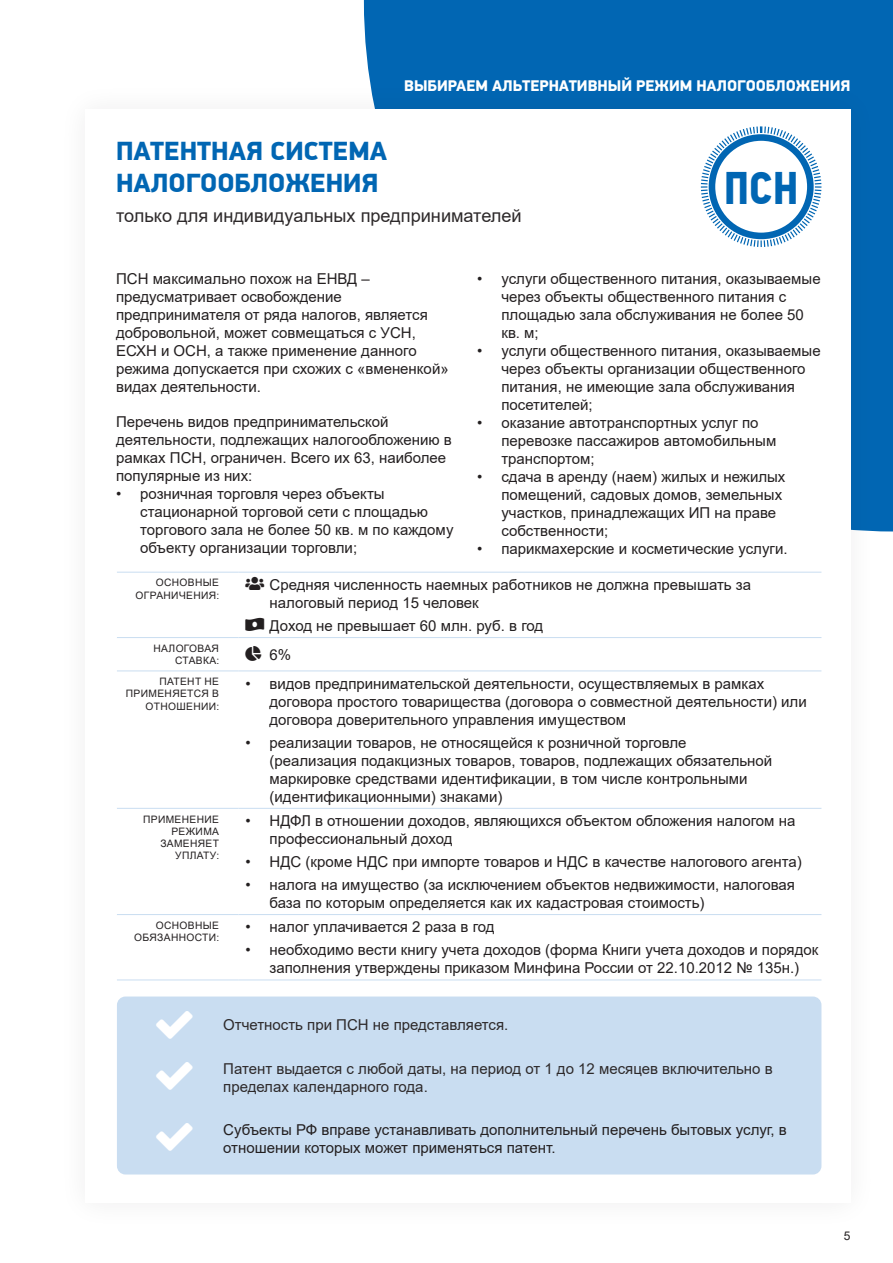
<style>
.page{position:relative;width:893px;height:1263px;background:#fff}
.page>*{position:absolute;margin:0;border:0;box-sizing:border-box;transform-origin:0 0}
.t1{font:700 45.6px "PF Din Text Cond Pro";color:#0166b3}
.t2{font:900 26.55px/31.8px "PF Din Display Pro";color:#0166b3}
.t3{font:18.15px "Arial";color:#2d292a}
.t4{font:900 15.6px "PF Din Display Pro";color:#fff}
.t5{font:15px/18px "Arial";color:#231f20}
.t6{font:15px/18px "Arial";color:#2d292a}
.t7{font:12px "Arial";color:#231f20}
.t8{font:10.2px/12.3px "Arial";letter-spacing:.035em;color:#231f20;text-align:right}
</style>
<div class="page">
<div style="left:364px;top:0;width:529px;height:531px;background:#0166b3"></div>
<div style="left:57px;top:82px;width:821px;height:1149px;background:#231f20;opacity:.08"></div>
<div style="left:85px;top:109px;width:765px;height:1094px;background:#fff"></div>
<svg style="left:700px;top:126px;width:122px;height:121px"></svg>
<hr style="left:117px;top:572px;width:122px;height:1px;background:#c9ddf1">
<hr style="left:239px;top:572px;width:582px;height:1px;background:#c9ddf1">
<hr style="left:117px;top:637px;width:122px;height:1px;background:#c9ddf1">
<hr style="left:239px;top:637px;width:582px;height:1px;background:#c9ddf1">
<hr style="left:117px;top:670px;width:122px;height:1px;background:#c9ddf1">
<hr style="left:239px;top:670px;width:582px;height:1px;background:#c9ddf1">
<hr style="left:117px;top:808px;width:122px;height:1px;background:#c9ddf1">
<hr style="left:239px;top:808px;width:582px;height:1px;background:#c9ddf1">
<hr style="left:117px;top:914px;width:122px;height:1px;background:#c9ddf1">
<hr style="left:239px;top:914px;width:582px;height:1px;background:#c9ddf1">
<hr style="left:117px;top:979px;width:122px;height:1px;background:#c9ddf1">
<hr style="left:239px;top:979px;width:582px;height:1px;background:#c9ddf1">
<div style="left:117px;top:996px;width:704px;height:178px;background:#c9ddf1;border-radius:9px"></div>
<p class="t4" style="left:404px;top:76px;width:448px">ВЫБИРАЕМ АЛЬТЕРНАТИВНЫЙ РЕЖИМ НАЛОГООБЛОЖЕНИЯ</p>
<h2 class="t2" style="left:116px;top:136px;width:273px">ПАТЕНТНАЯ СИСТЕМА<br>НАЛОГООБЛОЖЕНИЯ</h2>
<p class="t3" style="left:116px;top:203px;width:407px">только для индивидуальных предпринимателей</p>
<h1 class="t1" style="left:724px;top:160px;width:76px">ПСН</h1>
<p class="t5" style="left:116px;top:270px;width:334px">ПСН максимально похож на ЕНВД – предусматривает освобождение предпринимателя от ряда налогов, является добровольной, может совмещаться с УСН, ЕСХН и ОСН, а также применение данного режима допускается при схожих с «вмененкой» видах деятельности.</p>
<p class="t5" style="left:116px;top:413px;width:337px">Перечень видов предпринимательской деятельности, подлежащих налогообложению в рамках ПСН, ограничен. Всего их 63, наиболее популярные из них:</p>
<p class="t5" style="left:140px;top:485px;width:315px;text-indent:-24px">• розничная торговля через объекты стационарной торговой сети с площадью торгового зала не более 50 кв. м по каждому объекту организации торговли;</p>
<p class="t5" style="left:501px;top:270px;width:321px;text-indent:-24px">• услуги общественного питания, оказываемые через объекты общественного питания с площадью зала обслуживания не более 50 кв. м;</p>
<p class="t5" style="left:501px;top:342px;width:321px;text-indent:-24px">• услуги общественного питания, оказываемые через объекты организации общественного питания, не имеющие зала обслуживания посетителей;</p>
<p class="t5" style="left:501px;top:414px;width:276px;text-indent:-24px">• оказание автотранспортных услуг по перевозке пассажиров автомобильным транспортом;</p>
<p class="t5" style="left:501px;top:468px;width:285px;text-indent:-24px">• сдача в аренду (наем) жилых и нежилых помещений, садовых домов, земельных участков, принадлежащих ИП на праве собственности;</p>
<p class="t5" style="left:477px;top:540px;width:312px">• парикмахерские и косметические услуги.</p>
<p class="t8" style="left:136px;top:577px;width:85px">ОСНОВНЫЕ<br>ОГРАНИЧЕНИЯ:</p>
<p class="t5" style="left:270px;top:575px;width:483px">Средняя численность наемных работников не должна превышать за налоговый период 15 человек</p>
<p class="t5" style="left:270px;top:616px;width:275px">Доход не превышает 60 млн. руб. в год</p>
<p class="t8" style="left:153px;top:642px;width:67px">НАЛОГОВАЯ<br>СТАВКА:</p>
<p class="t5" style="left:270px;top:645px;width:23px">6%</p>
<p class="t8" style="left:126px;top:675px;width:95px">ПАТЕНТ НЕ<br>ПРИМЕНЯЕТСЯ В<br>ОТНОШЕНИИ:</p>
<p class="t5" style="left:270px;top:674px;width:539px;text-indent:-24px">• видов предпринимательской деятельности, осуществляемых в рамках договора простого товарищества (договора о совместной деятельности) или договора доверительного управления имуществом</p>
<p class="t5" style="left:270px;top:733px;width:504px;text-indent:-24px">• реализации товаров, не относящейся к розничной торговле (реализация подакцизных товаров, товаров, подлежащих обязательной маркировке средствами идентификации, в том числе контрольными (идентификационными) знаками)</p>
<p class="t8" style="left:143px;top:813px;width:78px">ПРИМЕНЕНИЕ<br>РЕЖИМА<br>ЗАМЕНЯЕТ<br>УПЛАТУ:</p>
<p class="t5" style="left:270px;top:812px;width:527px;text-indent:-24px">• НДФЛ в отношении доходов, являющихся объектом обложения налогом на профессиональный доход</p>
<p class="t5" style="left:245px;top:852px;width:558px">• НДС (кроме НДС при импорте товаров и НДС в качестве налогового агента)</p>
<p class="t5" style="left:270px;top:875px;width:527px;text-indent:-24px">• налога на имущество (за исключением объектов недвижимости, налоговая база по которым определяется как их кадастровая стоимость)</p>
<p class="t8" style="left:134px;top:919px;width:86px">ОСНОВНЫЕ<br>ОБЯЗАННОСТИ:</p>
<p class="t5" style="left:245px;top:918px;width:251px">• налог уплачивается 2 раза в год</p>
<p class="t5" style="left:245px;top:941px;width:574px;text-align:center">• необходимо вести книгу учета доходов (форма Книги учета доходов и порядок заполнения утверждены приказом Минфина России от 22.10.2012 № 135н.)</p>
<p class="t6" style="left:223px;top:1016px;width:287px">Отчетность при ПСН не представляется.</p>
<p class="t6" style="left:223px;top:1059px;width:551px">Патент выдается с любой даты, на период от 1 до 12 месяцев включительно в пределах календарного года.</p>
<p class="t5" style="left:223px;top:1121px;width:565px">Субъекты РФ вправе устанавливать дополнительный перечень бытовых услуг, в отношении которых может применяться патент.</p>
<p class="t7" style="left:844px;top:1227px;width:8px">5</p>
</div>
